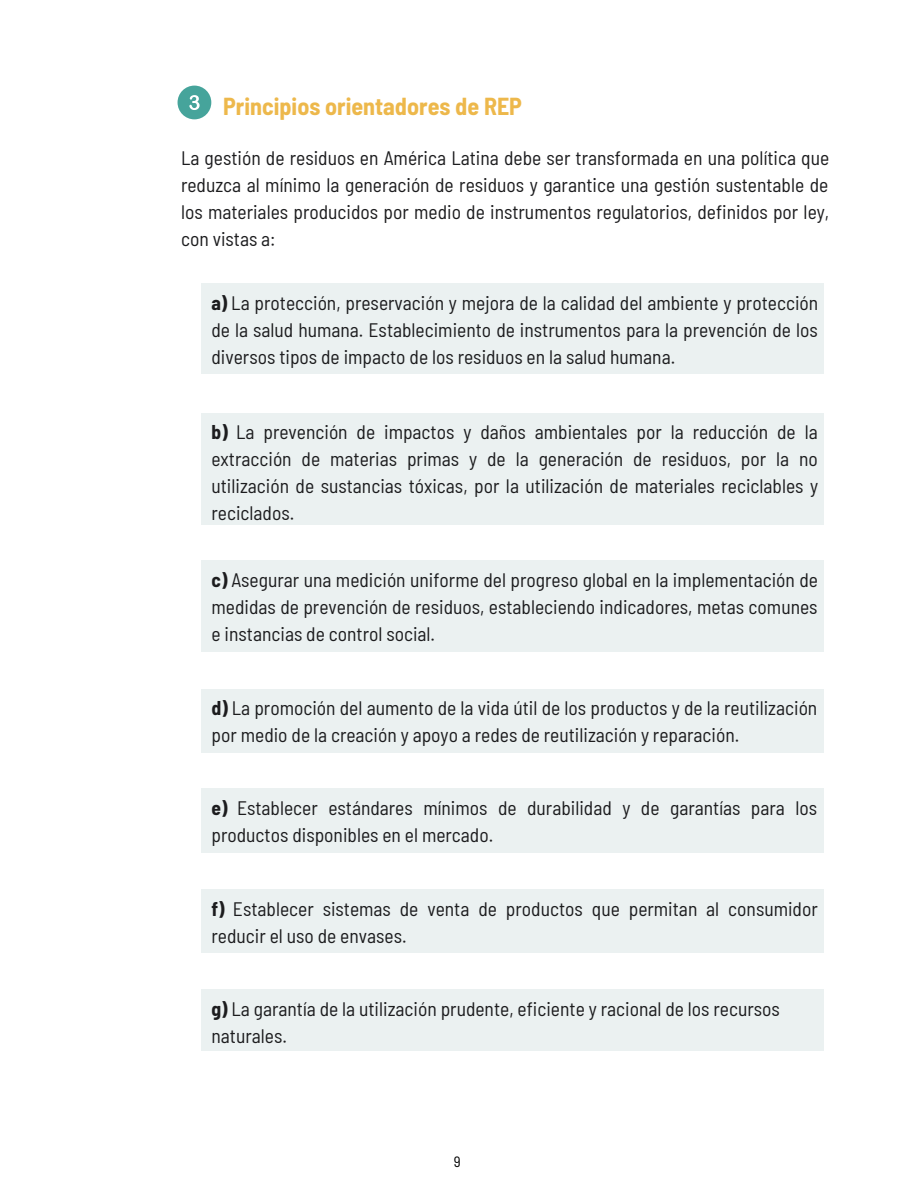
<style>
.page{position:relative;width:915px;height:1191px;background:#fff}
.page>*{position:absolute;margin:0;border:0;box-sizing:border-box;transform-origin:0 0}
.t1{font:700 semi-condensed 24px "Barlow";color:#edb84b}
.t2{font:semi-condensed 19.5px/27px "Barlow";color:#1c1c1e;text-align:justify}
.t3{font:semi-condensed 15px "Barlow";color:#000}
.s1{font-weight:700}
</style>
<div class="page">
<div style="left:201px;top:284px;width:622px;height:90px;background:#ebf1f1"></div>
<div style="left:177px;top:86px;width:34px;height:33px;background:#46a49b;border-radius:50%"></div>
<svg style="left:189px;top:95px;width:11px;height:15px"></svg>
<div style="left:201px;top:413px;width:622px;height:111px;background:#ebf1f1"></div>
<div style="left:201px;top:788px;width:622px;height:65px;background:#ebf1f1"></div>
<div style="left:201px;top:689px;width:622px;height:63px;background:#ebf1f1"></div>
<div style="left:201px;top:889px;width:622px;height:63px;background:#ebf1f1"></div>
<div style="left:201px;top:561px;width:622px;height:91px;background:#ebf1f1"></div>
<div style="left:201px;top:989px;width:622px;height:62px;background:#ebf1f1"></div>
<p class="t1" style="left:223px;top:91px;width:300px">Principios orientadores de REP</p>
<p class="t2" style="left:181px;top:143px;width:650px">La gestión de residuos en América Latina debe ser transformada en una política que reduzca al mínimo la generación de residuos y garantice una gestión sustentable de los materiales producidos por medio de instrumentos regulatorios, definidos por ley, con vistas a:</p>
<p class="t2" style="left:211px;top:289px;width:608px"><span class="s1">a)</span> La protección, preservación y mejora de la calidad del ambiente y protección de la salud humana. Establecimiento de instrumentos para la prevención de los diversos tipos de impacto de los residuos en la salud humana.</p>
<p class="t2" style="left:211px;top:418px;width:608px"><span class="s1">b)</span> La prevención de impactos y daños ambientales por la reducción de la extracción de materias primas y de la generación de residuos, por la no utilización de sustancias tóxicas, por la utilización de materiales reciclables y reciclados.</p>
<p class="t2" style="left:211px;top:565px;width:608px"><span class="s1">c)</span> Asegurar una medición uniforme del progreso global en la implementación de medidas de prevención de residuos, estableciendo indicadores, metas comunes e instancias de control social.</p>
<p class="t2" style="left:211px;top:693px;width:607px"><span class="s1">d)</span> La promoción del aumento de la vida útil de los productos y de la reutilización por medio de la creación y apoyo a redes de reutilización y reparación.</p>
<p class="t2" style="left:211px;top:793px;width:607px"><span class="s1">e)</span> Establecer estándares mínimos de durabilidad y de garantías para los productos disponibles en el mercado.</p>
<p class="t2" style="left:211px;top:894px;width:608px"><span class="s1">f)</span> Establecer sistemas de venta de productos que permitan al consumidor reducir el uso de envases.</p>
<p class="t2" style="left:211px;top:994px;width:570px"><span class="s1">g)</span> La garantía de la utilización prudente, eficiente y racional de los recursos naturales.</p>
<p class="t3" style="left:454px;top:1151px;width:8px">9</p>
</div>
